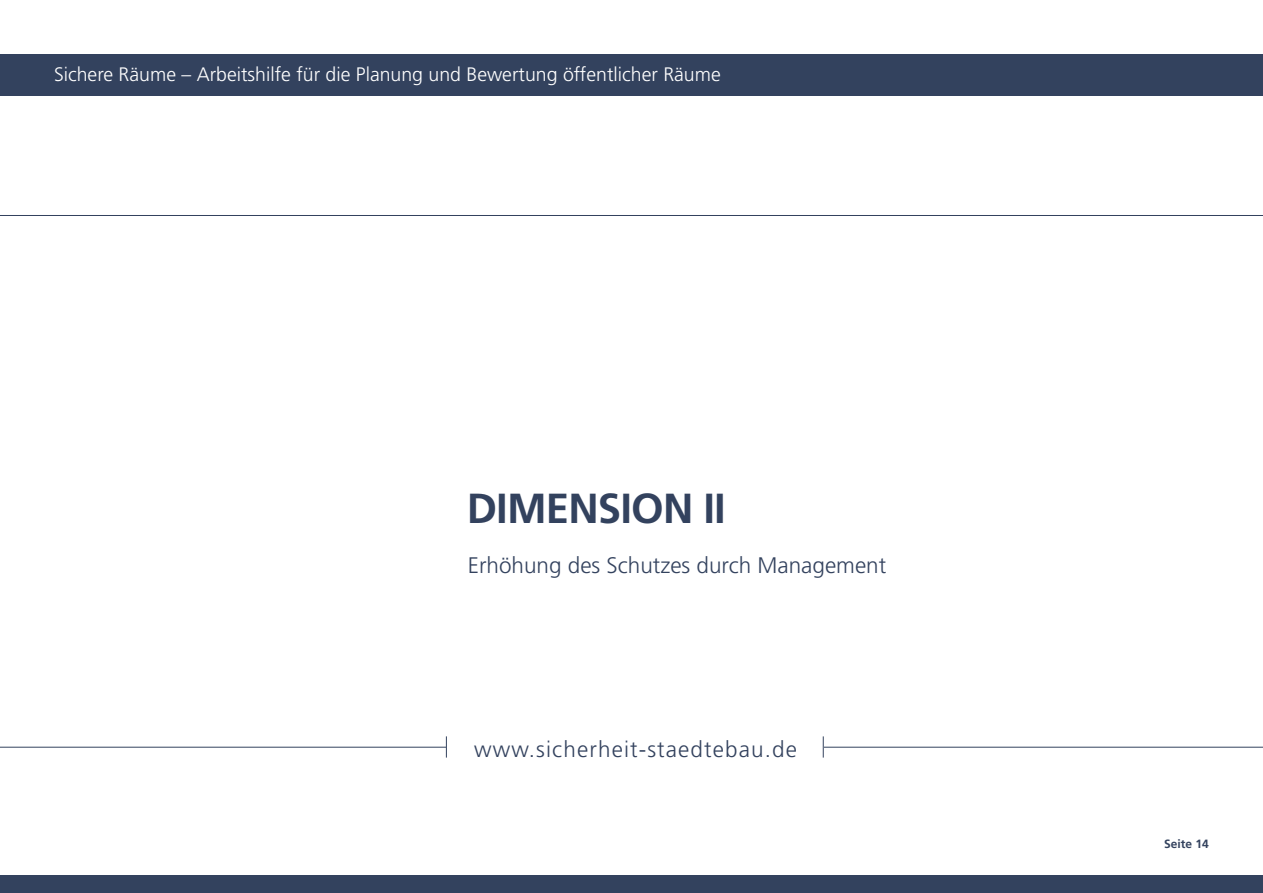
<style>
.page{position:relative;width:1263px;height:893px;background:#fff}
.page>*{position:absolute;margin:0;border:0;box-sizing:border-box;transform-origin:0 0}
.t1{font:700 42px "Frutiger LT Std";letter-spacing:-.02em;color:#33425e}
.t2{font:300 22.5px "Frutiger LT Std";color:#33425e}
.t3{font:300 22.5px "Frutiger LT Std";letter-spacing:.05em;color:#33425e}
.t4{font:300 19.5px "Frutiger LT Std";color:#fff}
.t5{font:700 12px "Frutiger LT Std";color:#33425e}
</style>
<div class="page">
<div style="left:0;top:55px;width:1263px;height:41px;background:#33425e"></div>
<hr style="left:0;top:215px;width:1263px;height:1px;background:#33425e">
<hr style="left:0;top:747px;width:447px;height:1px;background:#33425e">
<hr style="left:823px;top:747px;width:440px;height:1px;background:#33425e">
<svg style="left:446px;top:736px;width:1px;height:22px"></svg>
<svg style="left:823px;top:736px;width:1px;height:22px"></svg>
<div style="left:0;top:876px;width:1263px;height:17px;background:#33425e"></div>
<p class="t4" style="left:54px;top:63px;width:668px">Sichere Räume – Arbeitshilfe für die Planung und Bewertung öffentlicher Räume</p>
<h1 class="t1" style="left:467px;top:484px;width:261px">DIMENSION II</h1>
<p class="t2" style="left:468px;top:553px;width:420px">Erhöhung des Schutzes durch Management</p>
<p class="t3" style="left:474px;top:737px;width:324px">www.sicherheit-staedtebau.de</p>
<p class="t5" style="left:1164px;top:837px;width:46px">Seite 14</p>
</div>
